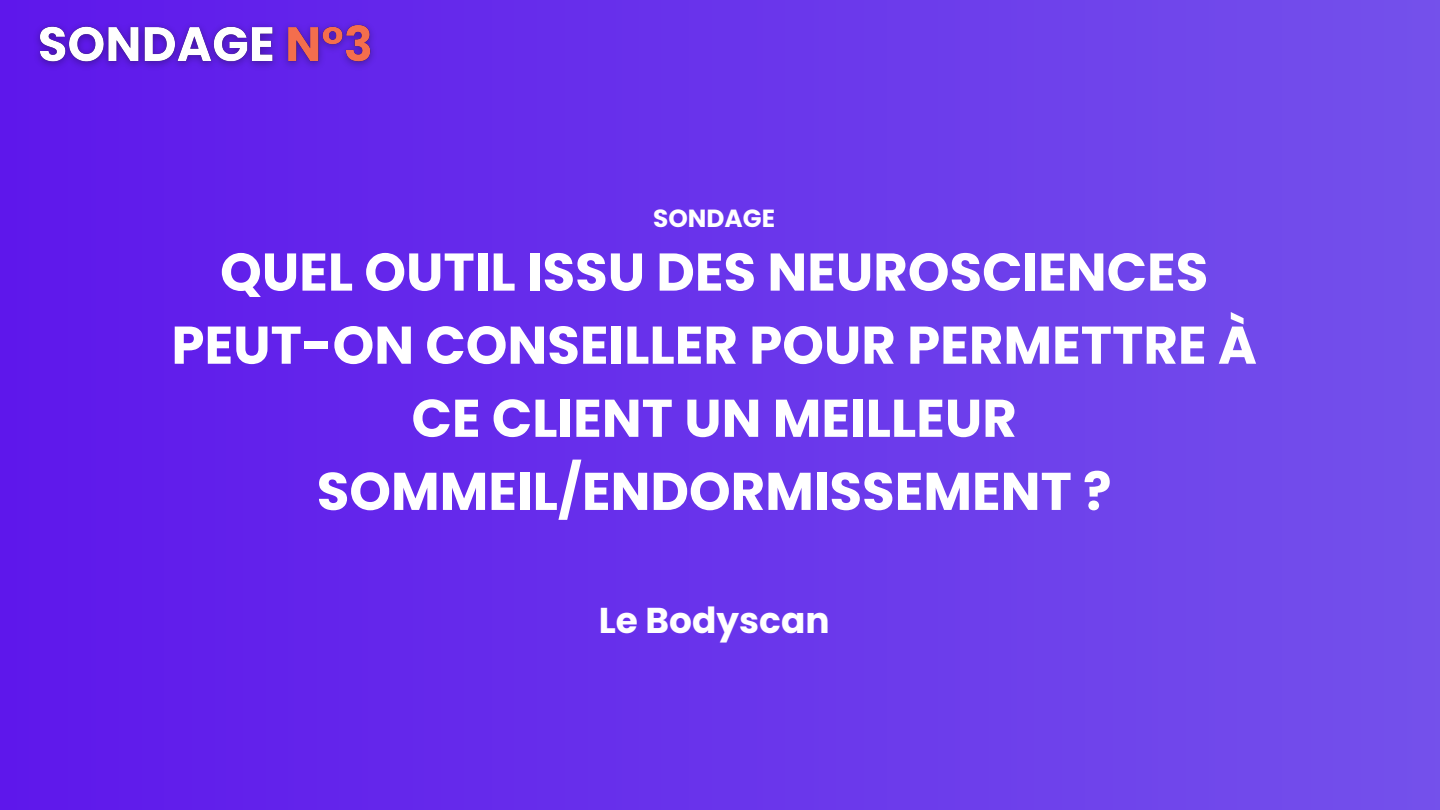
<style>
.page{position:relative;width:1440px;height:810px;background:#fff}
.page>*{position:absolute;margin:0;border:0;box-sizing:border-box;transform-origin:0 0}
.t1{font:700 53px/73.1px "Poppins";color:#fff;text-align:center}
.t2{font:700 35.9px "Poppins";color:#fff}
.t3{font:700 24.8px "Poppins";color:#fff}
</style>
<div class="page">
<div style="left:0;top:0;width:1440px;height:810px;background:linear-gradient(to right,#5e17eb,#7451eb)"></div>
<img style="left:28px;top:11px;width:355px;height:68px">
<p class="t3" style="left:653px;top:201px;width:123px">SONDAGE</p>
<p class="t1" style="left:171px;top:236px;width:1087px">QUEL OUTIL ISSU DES NEUROSCIENCES<br>PEUT-ON CONSEILLER POUR PERMETTRE À<br>CE CLIENT UN MEILLEUR<br>SOMMEIL/ENDORMISSEMENT ?</p>
<p class="t2" style="left:599px;top:595px;width:232px">Le Bodyscan</p>
</div>
